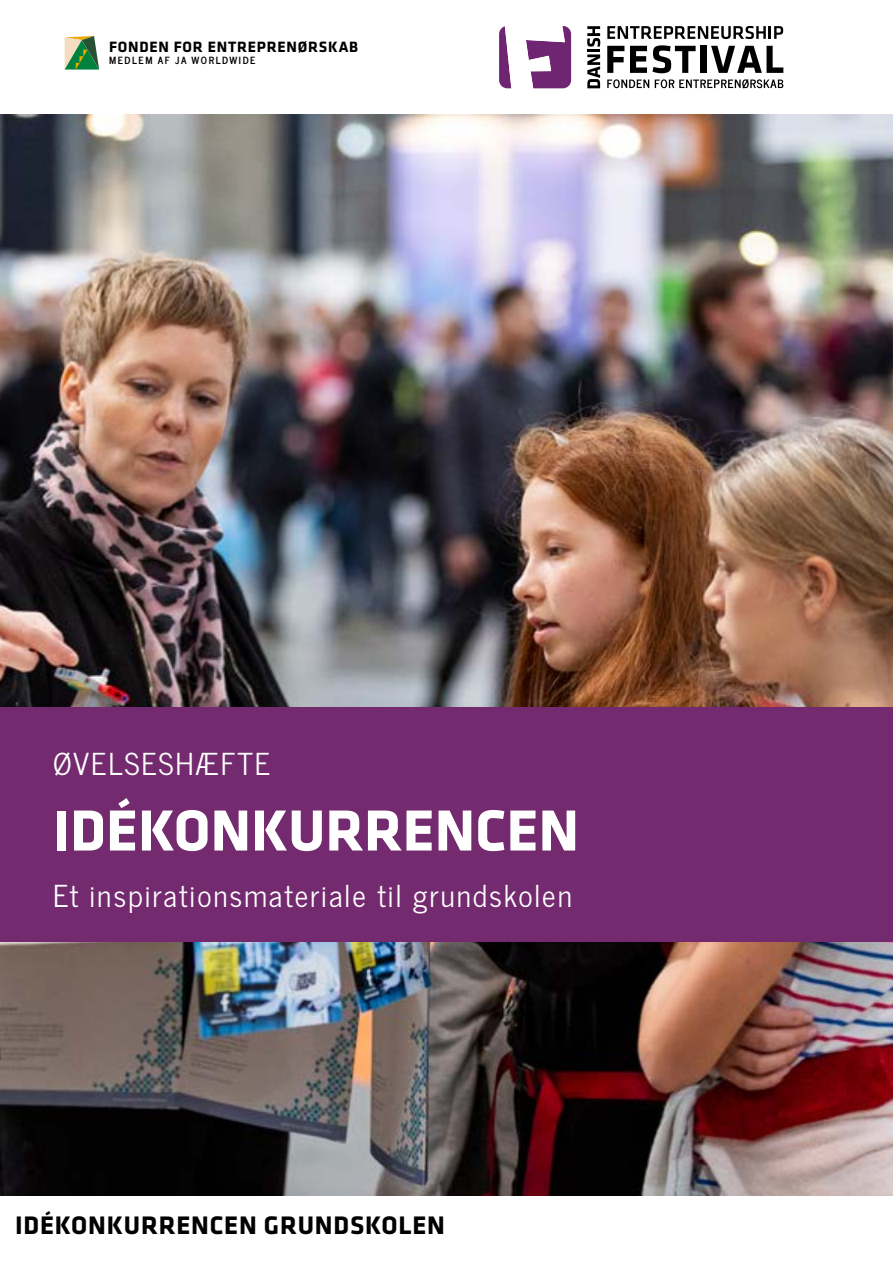
<style>
.page{position:relative;width:893px;height:1263px;background:#fff}
.page>*{position:absolute;margin:0;border:0;box-sizing:border-box;transform-origin:0 0}
.t1{font:700 60px "Klavika";color:#fff}
.t2{font:30px "News Cycle";letter-spacing:.06em;color:#fff}
.t3{font:700 26.25px "Klavika";letter-spacing:.03em;color:#000}
.t4{font:700 15.45px "Klavika";letter-spacing:.05em;color:#000}
.t5{font:700 9.9px "News Cycle";letter-spacing:.155em;color:#000}
</style>
<div class="page">
<img style="left:0;top:114px;width:893px;height:1082px">
<svg style="left:65px;top:36px;width:34px;height:34px"></svg>
<div style="left:0;top:708px;width:893px;height:234px;background:#742a6f"></div>
<svg style="left:499px;top:26px;width:72px;height:62px"></svg>
<svg style="left:607px;top:26px;width:176px;height:13px"></svg>
<svg style="left:587px;top:26px;width:13px;height:62px"></svg>
<svg style="left:607px;top:46px;width:17px;height:27px"></svg>
<svg style="left:630px;top:45px;width:66px;height:28px"></svg>
<div style="left:701px;top:46px;width:6px;height:27px;background:#000"></div>
<svg style="left:711px;top:46px;width:72px;height:27px"></svg>
<svg style="left:607px;top:79px;width:42px;height:9px"></svg>
<svg style="left:655px;top:79px;width:128px;height:9px"></svg>
<p class="t4" style="left:109px;top:38px;width:251px">FONDEN FOR ENTREPRENØRSKAB</p>
<p class="t5" style="left:109px;top:51px;width:148px">MEDLEM AF JA WORLDWIDE</p>
<p class="t2" style="left:53px;top:738px;width:219px">ØVELSESHÆFTE</p>
<h1 class="t1" style="left:53px;top:787px;width:528px">IDÉKONKURRENCEN</h1>
<p class="t2" style="left:53px;top:870px;width:520px">Et inspirationsmateriale til grundskolen</p>
<p class="t3" style="left:15px;top:1206px;width:431px">IDÉKONKURRENCEN GRUNDSKOLEN</p>
</div>
